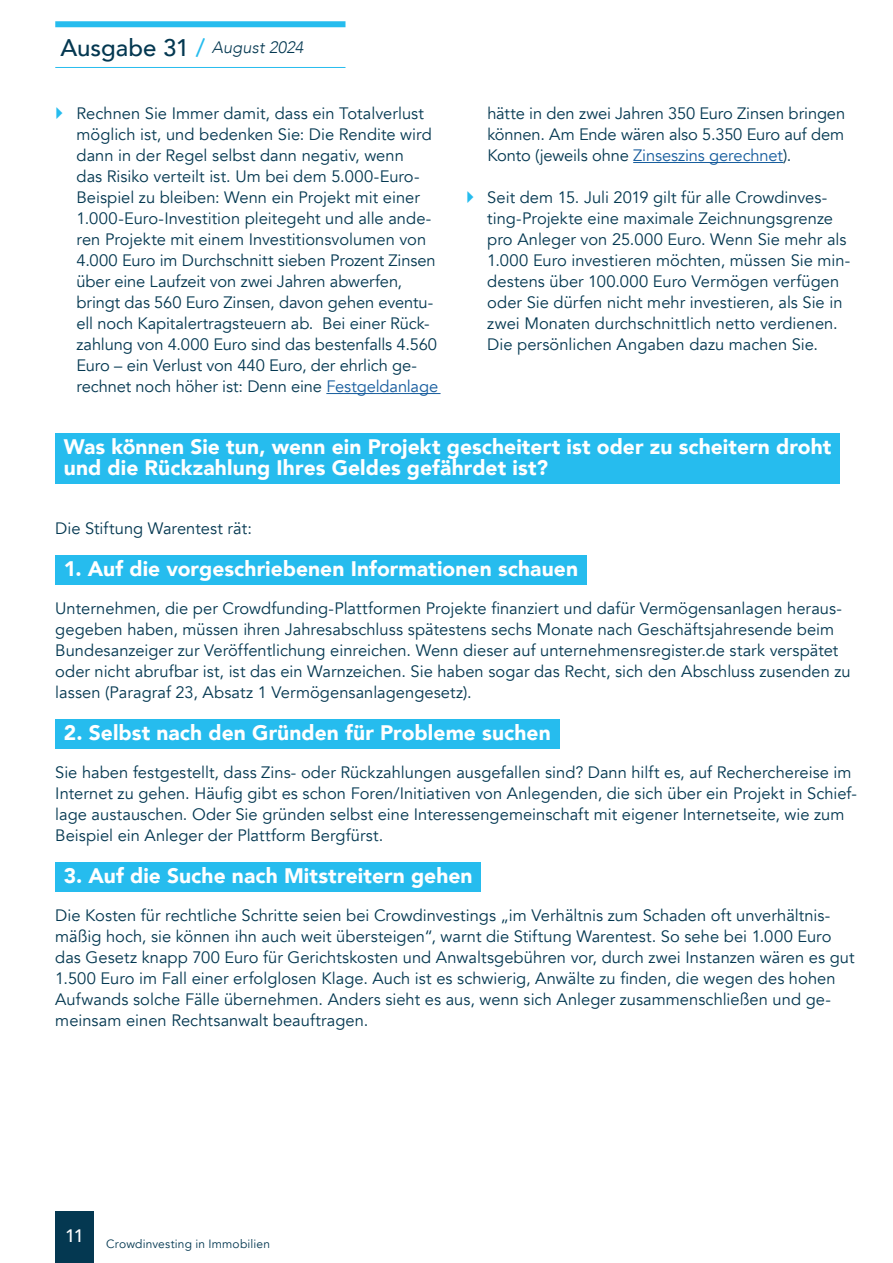
<style>
.page{position:relative;width:893px;height:1263px;background:#fff}
.page>*{position:absolute;margin:0;border:0;box-sizing:border-box;transform-origin:0 0}
.t1{font:900 21px/21px "Avenir";letter-spacing:.005em;color:#fff}
.t2{font:500 18px "Avenir";color:#fff}
.t3{font:16.5px/21px "Avenir";color:#043851}
.t4{font:italic 300 16.5px "Avenir";letter-spacing:.01em;color:#043851}
.t5{font:12px "Avenir";letter-spacing:.015em;color:#043851}
.s1{font-weight:500;font-style:normal;font-size:24px}
.s2{font-weight:500;font-style:normal;font-size:24px;color:#26bcee}
.s3{color:#175d9e}
</style>
<div class="page">
<div style="left:55px;top:21px;width:290px;height:6px;background:#26bcee"></div>
<hr style="left:55px;top:67px;width:290px;height:1px;background:#26bcee">
<div style="left:55px;top:1211px;width:39px;height:52px;background:#043851"></div>
<hr style="left:326px;top:393px;width:115px;height:1px;background:#175d9e">
<hr style="left:633px;top:162px;width:150px;height:1px;background:#175d9e">
<div style="left:55px;top:433px;width:785px;height:51px;background:#26bcee"></div>
<div style="left:55px;top:555px;width:532px;height:30px;background:#26bcee"></div>
<div style="left:55px;top:719px;width:504px;height:30px;background:#26bcee"></div>
<div style="left:55px;top:862px;width:426px;height:30px;background:#26bcee"></div>
<p class="t4" style="left:60px;top:38px;width:245px"><span class="s1">Ausgabe 31</span> <span class="s2">/</span> August 2024</p>
<p class="t3" style="left:77px;top:103px;width:363px">Rechnen Sie Immer damit, dass ein Totalverlust möglich ist, und bedenken Sie: Die Rendite wird dann in der Regel selbst dann negativ, wenn<br>das Risiko verteilt ist. Um bei dem 5.000-Euro-Beispiel zu bleiben: Wenn ein Projekt mit einer 1.000-Euro-Investition pleitegeht und alle ande&shy;ren Projekte mit einem Investitionsvolumen von 4.000 Euro im Durchschnitt sieben Prozent Zinsen über eine Laufzeit von zwei Jahren abwerfen, bringt das 560 Euro Zinsen, davon gehen eventu&shy;ell noch Kapitalertragsteuern ab. Bei einer Rück&shy;zahlung von 4.000 Euro sind das bestenfalls 4.560<br>Euro – ein Verlust von 440 Euro, der ehrlich ge&shy;rechnet noch höher ist: Denn eine <span class="s3">Festgeldanlage</span></p>
<p class="t3" style="left:487px;top:103px;width:359px;text-align:justify">hätte in den zwei Jahren 350 Euro Zinsen bringen können. Am Ende wären also 5.350 Euro auf dem Konto (jeweils ohne <span class="s3">Zinseszins gerechnet</span>).</p>
<p class="t3" style="left:487px;top:187px;width:364px">Seit dem 15. Juli 2019 gilt für alle Crowdinves&shy;ting-Projekte eine maximale Zeichnungsgrenze pro Anleger von 25.000 Euro. Wenn Sie mehr als 1.000 Euro investieren möchten, müssen Sie min&shy;destens über 100.000 Euro Vermögen verfügen oder Sie dürfen nicht mehr investieren, als Sie in zwei Monaten durchschnittlich netto verdienen.<br>Die persönlichen Angaben dazu machen Sie.</p>
<p class="t1" style="left:64px;top:436px;width:769px">Was können Sie tun, wenn ein Projekt gescheitert ist oder zu scheitern droht und die Rückzahlung Ihres Geldes gefährdet ist?</p>
<p class="t3" style="left:55px;top:518px;width:198px">Die Stiftung Warentest rät:</p>
<p class="t1" style="left:64px;top:558px;width:516px">1. Auf die vorgeschriebenen Informationen schauen</p>
<p class="t3" style="left:55px;top:598px;width:797px">Unternehmen, die per Crowdfunding-Plattformen Projekte finanziert und dafür Vermögensanlagen heraus&shy;gegeben haben, müssen ihren Jahresabschluss spätestens sechs Monate nach Geschäftsjahresende beim Bundesanzeiger zur Veröffentlichung einreichen. Wenn dieser auf unternehmensregister.de stark verspätet oder nicht abrufbar ist, ist das ein Warnzeichen. Sie haben sogar das Recht, sich den Abschluss zusenden zu lassen (Paragraf 23, Absatz 1 Vermögensanlagengesetz).</p>
<p class="t1" style="left:64px;top:722px;width:488px">2. Selbst nach den Gründen für Probleme suchen</p>
<p class="t3" style="left:55px;top:762px;width:803px">Sie haben festgestellt, dass Zins- oder Rückzahlungen ausgefallen sind? Dann hilft es, auf Recherchereise im Internet zu gehen. Häufig gibt es schon Foren/Initiativen von Anlegenden, die sich über ein Projekt in Schief&shy;lage austauschen. Oder Sie gründen selbst eine Interessengemeinschaft mit eigener Internetseite, wie zum Beispiel ein Anleger der Plattform Bergfürst.</p>
<p class="t1" style="left:64px;top:865px;width:410px">3. Auf die Suche nach Mitstreitern gehen</p>
<p class="t3" style="left:55px;top:905px;width:801px">Die Kosten für rechtliche Schritte seien bei Crowdinvestings „im Verhältnis zum Schaden oft unverhältnis&shy;mäßig hoch, sie können ihn auch weit übersteigen“, warnt die Stiftung Warentest. So sehe bei 1.000 Euro das Gesetz knapp 700 Euro für Gerichtskosten und Anwaltsgebühren vor, durch zwei Instanzen wären es gut 1.500 Euro im Fall einer erfolglosen Klage. Auch ist es schwierig, Anwälte zu finden, die wegen des hohen Aufwands solche Fälle übernehmen. Anders sieht es aus, wenn sich Anleger zusammenschließen und ge&shy;meinsam einen Rechtsanwalt beauftragen.</p>
<p class="t2" style="left:65px;top:1220px;width:20px">11</p>
<p class="t5" style="left:106px;top:1236px;width:165px">Crowdinvesting in Immobilien</p>
</div>
